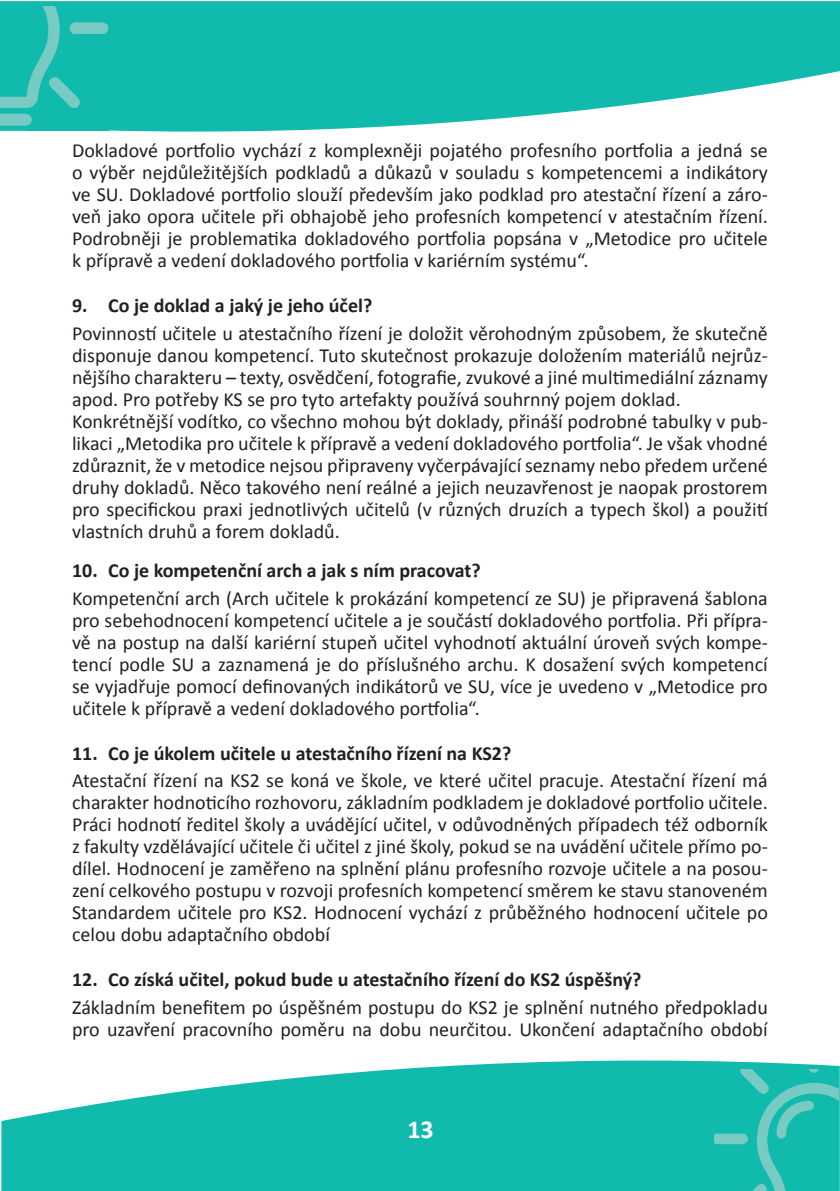
<style>
.page{position:relative;width:840px;height:1191px;background:#fff}
.page>*{position:absolute;margin:0;border:0;box-sizing:border-box;transform-origin:0 0}
.t1{font:700 26px "Calibri";color:#fff}
.Normální{font:20px/22px "Calibri";color:#231f20;text-align:justify}
.Odstavec_se_seznamem{font:20px/22px "Calibri";color:#231f20;text-align:justify}
.t2{font:700 20px "Calibri";color:#231f20}
</style>
<div class="page">
<svg style="left:0;top:1px;width:839px;height:131px;background:#31c3b7"></svg>
<img style="left:0;top:6px;width:109px;height:124px">
<svg style="left:1px;top:1060px;width:838px;height:131px;background:#32c3b7"></svg>
<img style="left:714px;top:1069px;width:124px;height:122px">
<p class="Normální" style="left:72px;top:139px;width:697px">Dokladové portfolio vychází z komplexněji pojatého profesního portfolia a jedná se o výběr nejdůležitějších podkladů a důkazů v souladu s kompetencemi a indikátory ve SU. Dokladové portfolio slouží především jako podklad pro atestační řízení a záro&shy;veň jako opora učitele při obhajobě jeho profesních kompetencí v atestačním řízení.<br>Podrobněji je problematika dokladového portfolia popsána v „Metodice pro učitele k přípravě a vedení dokladového portfolia v kariérním systému“.</p>
<p class="t2" style="left:72px;top:292px;width:301px">9. Co je doklad a jaký je jeho účel?</p>
<p class="Normální" style="left:72px;top:322px;width:697px">Povinností učitele u atestačního řízení je doložit věrohodným způsobem, že skutečně disponuje danou kompetencí. Tuto skutečnost prokazuje doložením materiálů nejrůz&shy;nějšího charakteru – texty, osvědčení, fotografie, zvukové a jiné multimediální záznamy apod. Pro potřeby KS se pro tyto artefakty používá souhrnný pojem doklad.</p>
<p class="Normální" style="left:72px;top:410px;width:697px">Konkrétnější vodítko, co všechno mohou být doklady, přináší podrobné tabulky v pub&shy;likaci „Metodika pro učitele k přípravě a vedení dokladového portfolia“. Je však vhodné zdůraznit, že v metodice nejsou připraveny vyčerpávající seznamy nebo předem určené druhy dokladů. Něco takového není reálné a jejich neuzavřenost je naopak prostorem pro specifickou praxi jednotlivých učitelů (v různých druzích a typech škol) a použití vlastních druhů a forem dokladů.</p>
<p class="t2" style="left:72px;top:557px;width:410px">10. Co je kompetenční arch a jak s ním pracovat?</p>
<p class="Normální" style="left:72px;top:587px;width:697px">Kompetenční arch (Arch učitele k prokázání kompetencí ze SU) je připravená šablona pro sebehodnocení kompetencí učitele a je součástí dokladového portfolia. Při přípra&shy;vě na postup na další kariérní stupeň učitel vyhodnotí aktuální úroveň svých kompe&shy;tencí podle SU a zaznamená je do příslušného archu. K dosažení svých kompetencí se vyjadřuje pomocí definovaných indikátorů ve SU, více je uvedeno v „Metodice pro učitele k přípravě a vedení dokladového portfolia“.</p>
<p class="t2" style="left:72px;top:740px;width:440px">11. Co je úkolem učitele u atestačního řízení na KS2?</p>
<p class="Odstavec_se_seznamem" style="left:72px;top:770px;width:697px">Atestační řízení na KS2 se koná ve škole, ve které učitel pracuje. Atestační řízení má charakter hodnoticího rozhovoru, základním podkladem je dokladové portfolio učitele.<br>Práci hodnotí ředitel školy a uvádějící učitel, v odůvodněných případech též odborník z fakulty vzdělávající učitele či učitel z jiné školy, pokud se na uvádění učitele přímo po&shy;dílel. Hodnocení je zaměřeno na splnění plánu profesního rozvoje učitele a na posou&shy;zení celkového postupu v rozvoji profesních kompetencí směrem ke stavu stanoveném Standardem učitele pro KS2. Hodnocení vychází z průběžného hodnocení učitele po celou dobu adaptačního období</p>
<p class="t2" style="left:72px;top:966px;width:570px">12. Co získá učitel, pokud bude u atestačního řízení do KS2 úspěšný?</p>
<p class="Normální" style="left:72px;top:996px;width:696px">Základním benefitem po úspěšném postupu do KS2 je splnění nutného předpokladu pro uzavření pracovního poměru na dobu neurčitou. Ukončení adaptačního období</p>
<h1 class="t1" style="left:407px;top:1113px;width:28px">13</h1>
</div>
